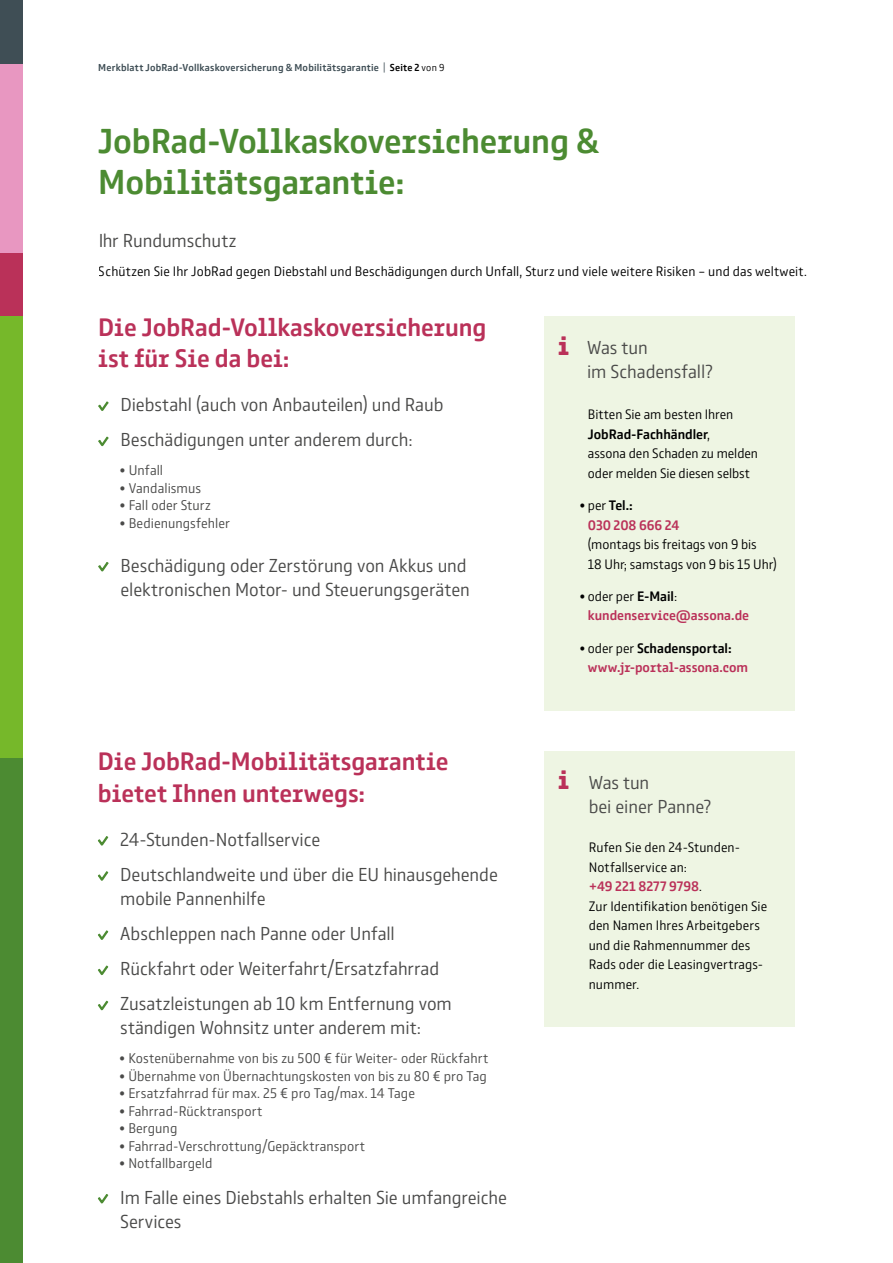
<style>
.page{position:relative;width:893px;height:1263px;background:#fff}
.page>*{position:absolute;margin:0;border:0;box-sizing:border-box;transform-origin:0 0}
.t1{font:500 36px/40.5px "Comspot Tec";letter-spacing:-.005em;color:#4c8b32}
.t2{font:700 27px "Comspot Tec";color:#ba3159}
.t3{font:500 26.25px/31.5px "Comspot Tec";letter-spacing:-.005em;color:#ba3159}
.t4{font:300 19.5px/35.1px "Comspot";letter-spacing:-.005em;color:#4a4a49}
.t5{font:300 14.7px "Comspot";letter-spacing:.005em;color:#4a4a49}
.t6{font:300 14.25px/19.5px "Comspot";letter-spacing:.005em;color:#000}
.t7{font:500 14.25px "Comspot Tec";color:#ba3159}
.t8{font:500 14.25px "Comspot";color:#000}
.t9{font:500 14.25px/19.5px "Comspot";letter-spacing:-.005em;color:#ba3159}
.t10{font:500 10.5px "Comspot";letter-spacing:.02em;color:#3f4e55}
.s1{font-weight:300}
.s2{color:#000}
.s3{font-weight:300;color:#000}
.s4{font-weight:500}
.s5{font-weight:500;color:#ba3159}
</style>
<div class="page">
<div style="left:0;top:0;width:22px;height:1263px;background:#4c8b32"></div>
<div style="left:0;top:253px;width:22px;height:63px;background:#ba3159"></div>
<div style="left:0;top:63px;width:22px;height:190px;background:#e897c1"></div>
<div style="left:0;top:0;width:22px;height:63px;background:#3f4e55"></div>
<div style="left:0;top:316px;width:22px;height:442px;background:#76b82a"></div>
<svg style="left:98px;top:401px;width:11px;height:10px"></svg>
<svg style="left:98px;top:436px;width:11px;height:11px"></svg>
<svg style="left:98px;top:562px;width:11px;height:10px"></svg>
<div style="left:545px;top:316px;width:250px;height:394px;background:#eef5e3"></div>
<div style="left:545px;top:750px;width:250px;height:276px;background:#eef5e3"></div>
<svg style="left:98px;top:836px;width:11px;height:10px"></svg>
<svg style="left:98px;top:871px;width:11px;height:10px"></svg>
<svg style="left:98px;top:930px;width:11px;height:10px"></svg>
<svg style="left:98px;top:965px;width:11px;height:11px"></svg>
<svg style="left:98px;top:1000px;width:11px;height:11px"></svg>
<svg style="left:98px;top:1194px;width:11px;height:10px"></svg>
<p class="t10" style="left:98px;top:60px;width:348px">Merkblatt JobRad-Vollkaskoversicherung &amp; Mobilitätsgarantie <span class="s1">|</span> <span class="s2">Seite 2</span> <span class="s3">von 9</span></p>
<h1 class="t1" style="left:98px;top:119px;width:503px">JobRad-Vollkaskoversicherung &amp;<br>Mobilitätsgarantie:</h1>
<p class="t4" style="left:98px;top:222px;width:140px">Ihr Rundumschutz</p>
<p class="t6" style="left:99px;top:261px;width:709px">Schützen Sie Ihr JobRad gegen Diebstahl und Beschädigungen durch Unfall, Sturz und viele weitere Risiken – und das weltweit.</p>
<h3 class="t3" style="left:98px;top:310px;width:390px">Die JobRad-Vollkaskoversicherung ist für Sie da bei:</h3>
<p class="t4" style="left:121px;top:386px;width:324px">Diebstahl (auch von Anbauteilen) und Raub<br>Beschädigungen unter anderem durch:</p>
<p class="t5" style="left:119px;top:460px;width:45px">• Unfall</p>
<p class="t5" style="left:119px;top:477px;width:83px">• Vandalismus</p>
<p class="t5" style="left:119px;top:495px;width:93px">• Fall oder Sturz</p>
<p class="t5" style="left:119px;top:513px;width:112px">• Bedienungsfehler</p>
<p class="t4" style="left:121px;top:552px;width:351px;line-height:24px">Beschädigung oder Zerstörung von Akkus und elektronischen Motor- und Steuerungsgeräten</p>
<h3 class="t3" style="left:98px;top:744px;width:352px">Die JobRad-Mobilitätsgarantie bietet Ihnen unterwegs:</h3>
<p class="t4" style="left:120px;top:821px;width:379px">24-Stunden-Notfallservice<br>Deutschlandweite und über die EU hinausgehende</p>
<p class="t4" style="left:120px;top:880px;width:333px">mobile Pannenhilfe<br>Abschleppen nach Panne oder Unfall Rückfahrt oder Weiterfahrt/Ersatzfahrrad Zusatzleistungen ab 10 km Entfernung vom</p>
<p class="t4" style="left:120px;top:1009px;width:302px">ständigen Wohnsitz unter anderem mit:</p>
<p class="t5" style="left:119px;top:1048px;width:371px">• Kostenübernahme von bis zu 500 € für Weiter- oder Rückfahrt</p>
<p class="t5" style="left:119px;top:1066px;width:369px">• Übernahme von Übernachtungskosten von bis zu 80 € pro Tag</p>
<p class="t5" style="left:119px;top:1083px;width:297px">• Ersatzfahrrad für max. 25 € pro Tag/max. 14 Tage</p>
<p class="t5" style="left:119px;top:1101px;width:145px">• Fahrrad-Rücktransport</p>
<p class="t5" style="left:119px;top:1118px;width:60px">• Bergung</p>
<p class="t5" style="left:119px;top:1136px;width:247px">• Fahrrad-Verschrottung/Gepäcktransport</p>
<p class="t5" style="left:119px;top:1153px;width:95px">• Notfallbargeld</p>
<p class="t4" style="left:120px;top:1184px;width:388px;line-height:24px">Im Falle eines Diebstahls erhalten Sie umfangreiche<br>Services</p>
<h2 class="t2" style="left:558px;top:327px;width:12px">i</h2>
<p class="t4" style="left:587px;top:335px;width:127px;line-height:24px">Was tun<br>im Schadensfall?</p>
<p class="t6" style="left:588px;top:404px;width:172px">Bitten Sie am besten Ihren<br><span class="s4">JobRad-Fachhändler</span>,<br>assona den Schaden zu melden oder melden Sie diesen selbst</p>
<p class="t9" style="left:588px;top:495px;width:93px;text-indent:-9px"><span class="s3">• per</span> <span class="s2">Tel.:<br></span>030 208 666 24</p>
<p class="t6" style="left:588px;top:534px;width:191px">(montags bis freitags von 9 bis<br>18 Uhr; samstags von 9 bis 15 Uhr)</p>
<p class="t6" style="left:579px;top:586px;width:99px">• oder per <span class="s4">E-Mail</span>:</p>
<p class="t7" style="left:588px;top:606px;width:163px">kundenservice@assona.de</p>
<p class="t8" style="left:579px;top:638px;width:154px"><span class="s1">• oder per</span> Schadensportal:</p>
<p class="t7" style="left:588px;top:657px;width:162px">www.jr-portal-assona.com</p>
<h2 class="t2" style="left:558px;top:761px;width:12px">i</h2>
<p class="t4" style="left:589px;top:769px;width:124px;line-height:24px">Was tun<br>bei einer Panne?</p>
<p class="t6" style="left:589px;top:837px;width:180px">Rufen Sie den 24-Stunden-<br>Notfallservice an:<br><span class="s5">+49 221 8277 9798</span>.<br>Zur Identifikation benötigen Sie den Namen Ihres Arbeitgebers und die Rahmennummer des<br>Rads oder die Leasingvertrags&shy;nummer.</p>
</div>
